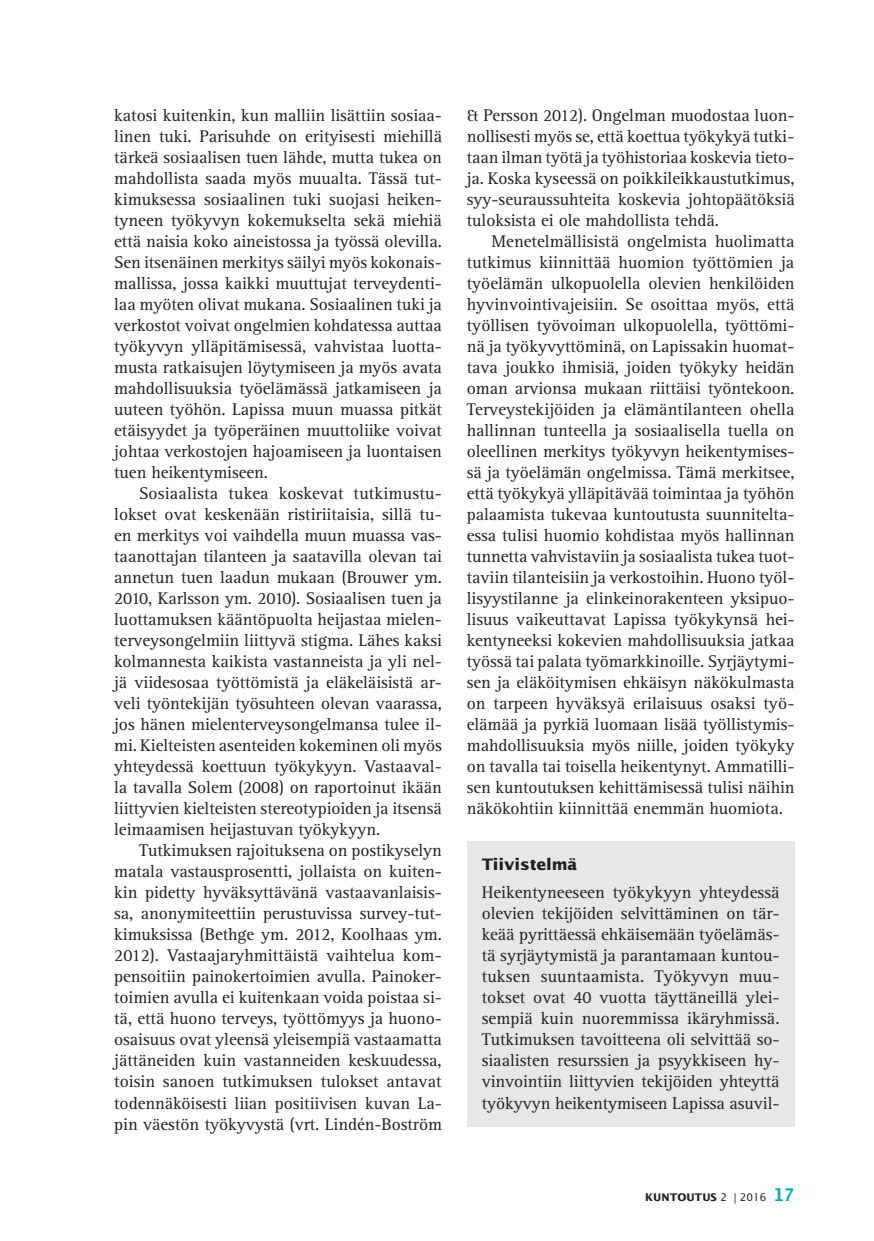
<style>
.page{position:relative;width:874px;height:1241px;background:#fff}
.page>*{position:absolute;margin:0;border:0;box-sizing:border-box;transform-origin:0 0}
.C_Teksti_2_Rotis_Ser{font:17.5px/21px "Rotis Serif Std";letter-spacing:-.005em;color:#231f20;text-align:justify}
.C_Teksti_1_Rotis_Ser{font:17.5px/21px "Rotis Serif Std";letter-spacing:-.005em;color:#231f20;text-align:justify}
.C_Ots_3{font:700 15.75px "Lucida Sans Std";letter-spacing:-.005em;color:#231f20}
.t1{font:700 10.5px "Lucida Sans Std";color:#231f20}
.s1{font-weight:400}
.s2{font-family:"Lucida Sans Typewriter Std";font-size:17.5px;color:#00afad}
</style>
<div class="page">
<div style="left:466px;top:841px;width:328px;height:285px;background:#e6e7e9"></div>
<p class="C_Teksti_2_Rotis_Ser" style="left:114px;top:105px;width:329px">katosi kuitenkin, kun malliin lisättiin sosiaa&shy;linen tuki. Parisuhde on erityisesti miehillä tärkeä sosiaalisen tuen lähde, mutta tukea on mahdollista saada myös muualta. Tässä tut&shy;kimuksessa sosiaalinen tuki suojasi heiken&shy;tyneen työkyvyn kokemukselta sekä miehiä että naisia koko aineistossa ja työssä olevilla.<br>Sen itsenäinen merkitys säilyi myös kokonais&shy;mallissa, jossa kaikki muuttujat terveydenti&shy;laa myöten olivat mukana. Sosiaalinen tuki ja verkostot voivat ongelmien kohdatessa auttaa työkyvyn ylläpitämisessä, vahvistaa luotta&shy;musta ratkaisujen löytymiseen ja myös avata mahdollisuuksia työelämässä jatkamiseen ja uuteen työhön. Lapissa muun muassa pitkät etäisyydet ja työperäinen muuttoliike voivat johtaa verkostojen hajoamiseen ja luontaisen tuen heikentymiseen.</p>
<p class="C_Teksti_2_Rotis_Ser" style="left:114px;top:483px;width:329px;text-indent:25px">Sosiaalista tukea koskevat tutkimustu&shy;lokset ovat keskenään ristiriitaisia, sillä tu&shy;en merkitys voi vaihdella muun muassa vas&shy;taanottajan tilanteen ja saatavilla olevan tai annetun tuen laadun mukaan (Brouwer ym.<br>2010, Karlsson ym. 2010). Sosiaalisen tuen ja luottamuksen kääntöpuolta heijastaa mielen&shy;terveysongelmiin liittyvä stigma. Lähes kaksi kolmannesta kaikista vastanneista ja yli nel&shy;jä viidesosaa työttömistä ja eläkeläisistä ar&shy;veli työntekijän työsuhteen olevan vaarassa, jos hänen mielenterveysongelmansa tulee il&shy;mi. Kielteisten asenteiden kokeminen oli myös yhteydessä koettuun työkykyyn. Vastaaval&shy;la tavalla Solem (2008) on raportoinut ikään liittyvien kielteisten stereotypioiden ja itsensä leimaamisen heijastuvan työkykyyn.</p>
<p class="C_Teksti_2_Rotis_Ser" style="left:114px;top:840px;width:329px;text-indent:25px">Tutkimuksen rajoituksena on postikyselyn matala vastausprosentti, jollaista on kuiten&shy;kin pidetty hyväksyttävänä vastaavanlaisis&shy;sa, anonymiteettiin perustuvissa survey-tut&shy;kimuksissa (Bethge ym. 2012, Koolhaas ym.<br>2012). Vastaajaryhmittäistä vaihtelua kom&shy;pensoitiin painokertoimien avulla. Painoker&shy;toimien avulla ei kuitenkaan voida poistaa si&shy;tä, että huono terveys, työttömyys ja huono&shy;osaisuus ovat yleensä yleisempiä vastaamatta jättäneiden kuin vastanneiden keskuudessa, toisin sanoen tutkimuksen tulokset antavat todennäköisesti liian positiivisen kuvan La&shy;pin väestön työkyvystä (vrt. Lindén-Boström</p>
<p class="C_Teksti_2_Rotis_Ser" style="left:466px;top:105px;width:329px">&amp; Persson 2012). Ongelman muodostaa luon&shy;nollisesti myös se, että koettua työkykyä tutki&shy;taan ilman työtä ja työhistoriaa koskevia tieto&shy;ja. Koska kyseessä on poikkileikkaustutkimus, syy-seuraussuhteita koskevia johtopäätöksiä tuloksista ei ole mahdollista tehdä.</p>
<p class="C_Teksti_2_Rotis_Ser" style="left:466px;top:231px;width:329px;text-indent:25px">Menetelmällisistä ongelmista huolimatta tutkimus kiinnittää huomion työttömien ja työelämän ulkopuolella olevien henkilöiden hyvinvointivajeisiin. Se osoittaa myös, että työllisen työvoiman ulkopuolella, työttömi&shy;nä ja työkyvyttöminä, on Lapissakin huomat&shy;tava joukko ihmisiä, joiden työkyky heidän oman arvionsa mukaan riittäisi työntekoon.<br>Terveystekijöiden ja elämäntilanteen ohella hallinnan tunteella ja sosiaalisella tuella on oleellinen merkitys työkyvyn heikentymises&shy;sä ja työelämän ongelmissa. Tämä merkitsee, että työkykyä ylläpitävää toimintaa ja työhön palaamista tukevaa kuntoutusta suunnitelta&shy;essa tulisi huomio kohdistaa myös hallinnan tunnetta vahvistaviin ja sosiaalista tukea tuot&shy;taviin tilanteisiin ja verkostoihin. Huono työl&shy;lisyystilanne ja elinkeinorakenteen yksipuo&shy;lisuus vaikeuttavat Lapissa työkykynsä hei&shy;kentyneeksi kokevien mahdollisuuksia jatkaa työssä tai palata työmarkkinoille. Syrjäytymi&shy;sen ja eläköitymisen ehkäisyn näkökulmasta on tarpeen hyväksyä erilaisuus osaksi työ&shy;elämää ja pyrkiä luomaan lisää työllistymis&shy;mahdollisuuksia myös niille, joiden työkyky on tavalla tai toisella heikentynyt. Ammatilli&shy;sen kuntoutuksen kehittämisessä tulisi näihin näkökohtiin kiinnittää enemmän huomiota.</p>
<p class="C_Ots_3" style="left:481px;top:855px;width:97px">Tiivistelmä</p>
<p class="C_Teksti_1_Rotis_Ser" style="left:481px;top:882px;width:299px">Heikentyneeseen työkykyyn yhteydessä olevien tekijöiden selvittäminen on tär&shy;keää pyrittäessä ehkäisemään työelämäs&shy;tä syrjäytymistä ja parantamaan kuntou&shy;tuksen suuntaamista. Työkyvyn muu&shy;tokset ovat 40 vuotta täyttäneillä ylei&shy;sempiä kuin nuoremmissa ikäryhmissä.<br>Tutkimuksen tavoitteena oli selvittää so&shy;siaalisten resurssien ja psyykkiseen hy&shy;vinvointiin liittyvien tekijöiden yhteyttä työkyvyn heikentymiseen Lapissa asuvil-</p>
<p class="t1" style="left:645px;top:1191px;width:151px">KUNTOUTUS <span class="s1">2 | 2016</span> <span class="s2">17</span></p>
</div>
